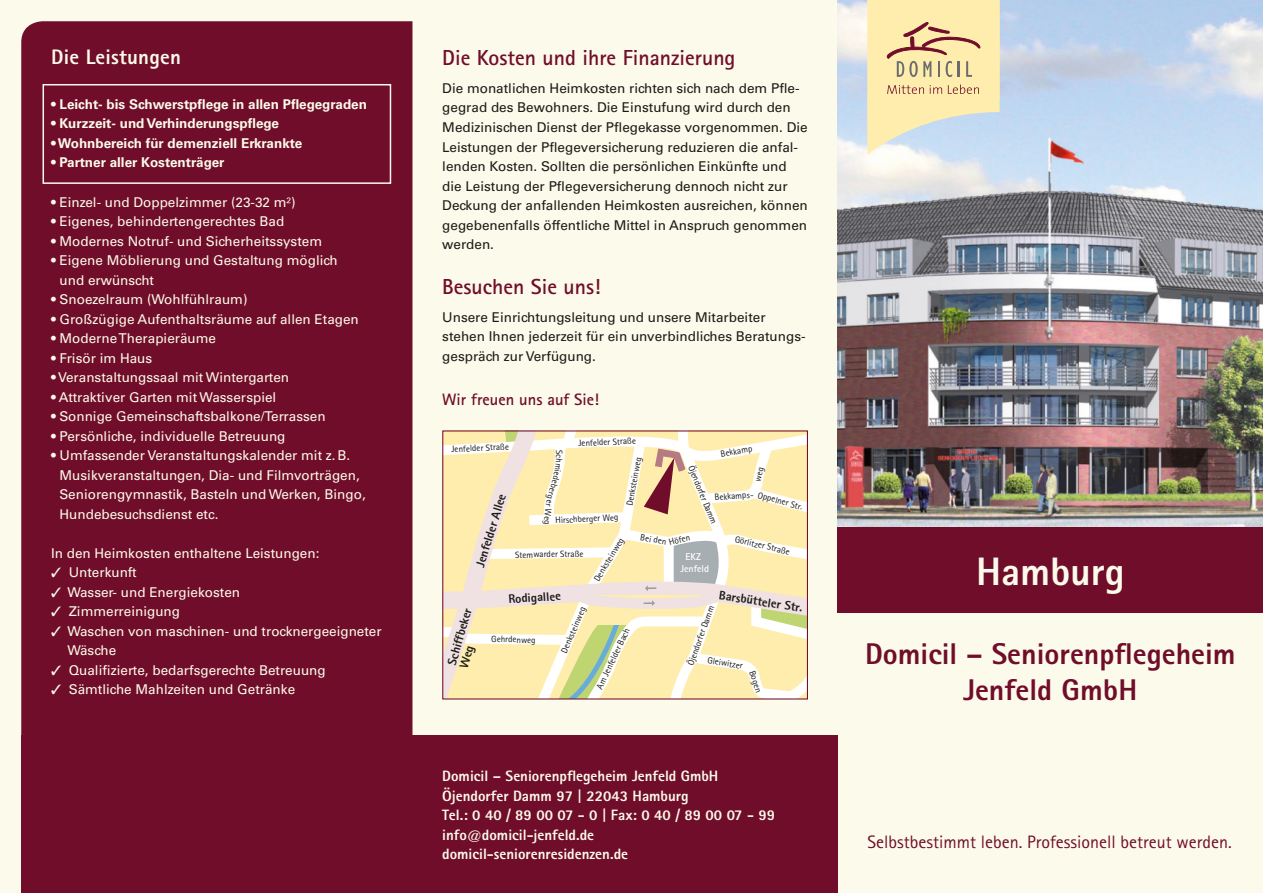
<style>
.page{position:relative;width:1263px;height:893px;background:#fcfaea}
.page>*{position:absolute;margin:0;border:0;box-sizing:border-box;transform-origin:0 0}
.t1{font:800 39.75px "Rotis Sans Serif";color:#fcfaea}
.t2{font:800 30px/36px "Rotis Sans Serif";color:#700d2a;text-align:center}
.Head{font:700 21.75px "Rotis Sans Serif";color:#700d2a}
.t3{font:800 21px "Rotis Sans Serif";letter-spacing:.01em;color:#fcfaea}
.t4{font:18px "Rotis Sans Serif";color:#700d2a}
.Subhead{font:700 16.5px "Rotis Sans Serif";color:#700d2a}
.t5{font:800 15px "Rotis Sans Serif";color:#fcfaea}
.t6{font:13.5px/19.5px "Univers LT";color:#fcfaea}
.Copy{font:13.5px/19.5px "Univers LT";color:#1a1a18}
.t7{font:700 13.5px "Univers LT";color:#fcfaea}
.t8{font:800 12.3px/12.3px "Rotis Sans Serif";color:#1a1a18}
.t9{font:700 9.9px/11.9px "Rotis Sans Serif";color:#fff;text-align:center}
.t10{font:9.15px "Rotis Sans Serif";color:#1a1a18}
.t11{font:9px "Rotis Sans Serif";color:#1a1a18}
.s1{font-size:9px}
</style>
<div class="page">
<div style="left:21px;top:21px;width:391px;height:715px;background:#700d2a"></div>
<div style="left:21px;top:736px;width:817px;height:157px;background:#700d2a"></div>
<div style="left:43px;top:84px;width:348px;height:100px;border:2px solid #fcfaea"></div>
<img style="left:838px;top:0;width:425px;height:527px">
<div style="left:838px;top:527px;width:425px;height:85px;background:#700d2a"></div>
<svg style="left:867px;top:0;width:132px;height:154px;background:#ecdfb4"></svg>
<svg style="left:51px;top:568px;width:10px;height:9px"></svg>
<svg style="left:51px;top:587px;width:10px;height:10px"></svg>
<svg style="left:51px;top:607px;width:10px;height:9px"></svg>
<svg style="left:51px;top:626px;width:10px;height:10px"></svg>
<svg style="left:51px;top:665px;width:10px;height:10px"></svg>
<svg style="left:51px;top:685px;width:10px;height:9px"></svg>
<svg style="left:443px;top:431px;width:364px;height:268px;background:#f7e9c0"></svg>
<p class="t3" style="left:51px;top:44px;width:131px">Die Leistungen</p>
<p class="t7" style="left:51px;top:96px;width:317px">• Leicht- bis Schwerstpflege in allen Pflegegraden</p>
<p class="t7" style="left:51px;top:116px;width:229px">• Kurzzeit- und Verhinderungspflege</p>
<p class="t7" style="left:51px;top:135px;width:253px">• Wohnbereich für demenziell Erkrankte</p>
<p class="t7" style="left:51px;top:155px;width:175px">• Partner aller Kostenträger</p>
<p class="t6" style="left:51px;top:192px;width:246px">• Einzel- und Doppelzimmer (23-32 m²)</p>
<p class="t6" style="left:51px;top:212px;width:235px">• Eigenes, behindertengerechtes Bad</p>
<p class="t6" style="left:51px;top:231px;width:273px">• Modernes Notruf- und Sicherheitssystem</p>
<p class="t6" style="left:60px;top:251px;width:280px;text-indent:-8px">• Eigene Möblierung und Gestaltung möglich und erwünscht</p>
<p class="t6" style="left:51px;top:290px;width:198px">• Snoezelraum (Wohlfühlraum)</p>
<p class="t6" style="left:51px;top:309px;width:309px">• Großzügige Aufenthaltsräume auf allen Etagen</p>
<p class="t6" style="left:51px;top:329px;width:167px">• Moderne Therapieräume</p>
<p class="t6" style="left:51px;top:348px;width:103px">• Frisör im Haus</p>
<p class="t6" style="left:51px;top:368px;width:240px">• Veranstaltungssaal mit Wintergarten</p>
<p class="t6" style="left:51px;top:387px;width:227px">• Attraktiver Garten mit Wasserspiel</p>
<p class="t6" style="left:51px;top:407px;width:276px">• Sonnige Gemeinschaftsbalkone/Terrassen</p>
<p class="t6" style="left:51px;top:426px;width:236px">• Persönliche, individuelle Betreuung</p>
<p class="t6" style="left:60px;top:446px;width:308px;text-indent:-8px">• Umfassender Veranstaltungskalender mit z.B.<br>Musikveranstaltungen, Dia- und Filmvorträgen, Seniorengymnastik, Basteln und Werken, Bingo, Hundebesuchsdienst etc.</p>
<p class="t6" style="left:51px;top:543px;width:270px">In den Heimkosten enthaltene Leistungen:</p>
<p class="t6" style="left:69px;top:563px;width:69px">Unterkunft</p>
<p class="t6" style="left:67px;top:582px;width:174px">Wasser- und Energiekosten</p>
<p class="t6" style="left:69px;top:602px;width:113px">Zimmerreinigung</p>
<p class="t6" style="left:67px;top:621px;width:316px">Waschen von maschinen- und trocknergeeigneter<br>Wäsche</p>
<p class="t6" style="left:69px;top:660px;width:259px">Qualifizierte, bedarfsgerechte Betreuung</p>
<p class="t6" style="left:69px;top:680px;width:228px">Sämtliche Mahlzeiten und Getränke</p>
<p class="Head" style="left:442px;top:44px;width:295px">Die Kosten und ihre Finanzierung</p>
<p class="Copy" style="left:442px;top:79px;width:367px">Die monatlichen Heimkosten richten sich nach dem Pfle&shy;gegrad des Bewohners. Die Einstufung wird durch den Medizinischen Dienst der Pflegekasse vorgenommen. Die Leistungen der Pflegeversicherung reduzieren die anfal&shy;lenden Kosten. Sollten die persönlichen Einkünfte und die Leistung der Pflegeversicherung dennoch nicht zur Deckung der anfallenden Heimkosten ausreichen, können gegebenenfalls öffentliche Mittel in Anspruch genommen werden.</p>
<p class="Head" style="left:442px;top:272px;width:160px">Besuchen Sie uns!</p>
<p class="Copy" style="left:442px;top:307px;width:365px">Unsere Einrichtungsleitung und unsere Mitarbeiter stehen Ihnen jederzeit für ein unverbindliches Beratungs&shy;gespräch zur Verfügung.</p>
<p class="Subhead" style="left:442px;top:389px;width:158px">Wir freuen uns auf Sie!</p>
<p class="t11" style="left:451px;top:444px;width:59px;rotate:-3deg">Jenfelder Straße</p>
<p class="t11" style="left:578px;top:438px;width:59px;rotate:-3deg">Jenfelder Straße</p>
<p class="t8" style="left:474px;top:565px;width:77px;rotate:-73deg">Jenfelder Allee</p>
<p class="t11" style="left:555px;top:515px;width:65px;rotate:-3deg">Hirschberger Weg</p>
<p class="t11" style="left:624px;top:505px;width:51px;rotate:-79deg">Denksteinweg</p>
<p class="t11" style="left:515px;top:549px;width:70px;rotate:-1deg">Stemwarder Straße</p>
<p class="t10" style="left:591px;top:578px;width:51px;rotate:-59deg">Denksteinweg</p>
<p class="t10" style="left:641px;top:532px;width:28px;rotate:10deg">Bei den</p>
<p class="t10" style="left:720px;top:448px;width:33px;rotate:-10deg">Bekkamp</p>
<p class="t11" style="left:696px;top:463px;width:64px;rotate:68deg">Öjendorfer Damm</p>
<p class="t10" style="left:714px;top:492px;width:33px;rotate:-5deg">Be<span class="s1">k</span>ka<span class="s1">mp</span></p>
<p class="t11" style="left:759px;top:490px;width:48px;rotate:15deg">Oppelner Str.</p>
<p class="t9" style="left:680px;top:551px;width:30px">EKZ<br>Jenfeld</p>
<p class="t10" style="left:736px;top:534px;width:58px;rotate:13deg">Görlitzer Straße</p>
<p class="t8" style="left:446px;top:663px;width:60px;rotate:-74deg">Schiffbeker<br>Weg</p>
<p class="t8" style="left:508px;top:593px;width:54px;rotate:-4deg">Rodigallee</p>
<p class="t8" style="left:720px;top:588px;width:86px;rotate:9deg">Barsbütteler Str.</p>
<p class="t11" style="left:685px;top:663px;width:64px;rotate:-70deg">Öjendorfer Damm</p>
<p class="t10" style="left:559px;top:650px;width:51px;rotate:-67deg">Denksteinweg</p>
<p class="t11" style="left:594px;top:686px;width:68px;rotate:-65deg">Am Jenfelder Bach</p>
<p class="t11" style="left:491px;top:634px;width:46px;rotate:1deg">Gehrdenweg</p>
<p class="t11" style="left:708px;top:655px;width:37px;rotate:9deg">Gleiwitzer</p>
<p class="t11" style="left:757px;top:669px;width:24px;rotate:71deg">Bogen</p>
<p class="t5" style="left:442px;top:766px;width:278px">Domicil – Seniorenpflegeheim Jenfeld GmbH</p>
<p class="t5" style="left:442px;top:786px;width:248px">Öjendorfer Damm 97 | 22043 Hamburg</p>
<p class="t5" style="left:442px;top:805px;width:334px">Tel.: 0 40 / 89 00 07 - 0 | Fax: 0 40 / 89 00 07 - 99</p>
<p class="t5" style="left:442px;top:825px;width:153px">info@domicil-jenfeld.de</p>
<p class="t5" style="left:442px;top:844px;width:187px">domicil-seniorenresidenzen.de</p>
<p class="t1" style="left:976px;top:547px;width:150px">Hamburg</p>
<p class="t2" style="left:865px;top:635px;width:372px">Domicil – Seniorenpflegeheim<br>Jenfeld GmbH</p>
<p class="t4" style="left:867px;top:832px;width:366px">Selbstbestimmt leben. Professionell betreut werden.</p>
</div>
